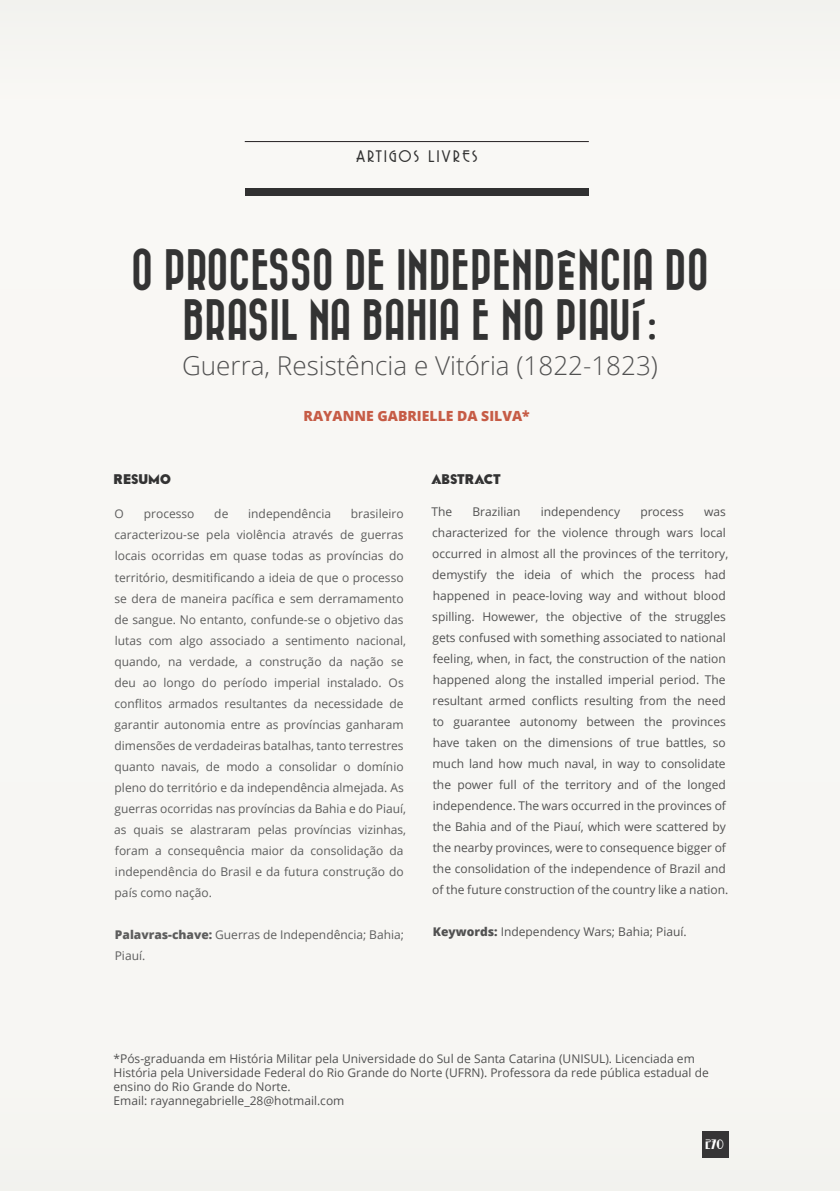
<style>
.page{position:relative;width:840px;height:1191px;background:#fff}
.page>*{position:absolute;margin:0;border:0;box-sizing:border-box;transform-origin:0 0}
.t1{font:42px/50px "Bazar";color:#333;text-align:center}
.t2{font:300 26px "Open Sans";color:#515151}
.t3{font:15.6px "Copasetic NF";letter-spacing:.16em;color:#333}
.t4{font:800 14px "Open Sans";color:#c65c46}
.t5{font:900 14px "RAINFALL";color:#333}
.TEXTO{font:12px/21px "Open Sans";color:#515151}
.TEXTO-2{font:12px/21px "Open Sans";color:#5d5d5d}
.NOTA{font:12px "Open Sans";color:#515151}
.t6{font:12px "Betty Noir";color:#fff}
.s1{font-weight:800}
</style>
<div class="page">
<div style="left:0;top:0;width:839px;height:1190px;background:#f8f7f4"></div>
<div style="left:701px;top:1131px;width:27px;height:26px;background:#363536"></div>
<div style="left:245px;top:189px;width:343px;height:7px;background:#313131"></div>
<hr style="left:244px;top:141px;width:344px;height:1px;background:#231f20">
<p class="t3" style="left:356px;top:149px;width:123px">ARTIGOS LIVRES</p>
<p class="t1" style="left:131px;top:246px;width:578px">O PROCESSO DE INDEPENDÊNCIA DO<br>BRASIL NA BAHIA E NO PIAUÍ:</p>
<p class="t2" style="left:182px;top:348px;width:477px">Guerra, Resistência e Vitória (1822-1823)</p>
<p class="t4" style="left:303px;top:405px;width:227px">RAYANNE GABRIELLE DA SILVA*</p>
<p class="t5" style="left:113px;top:473px;width:59px">RESUMO</p>
<p class="t5" style="left:431px;top:473px;width:71px">ABSTRACT</p>
<p class="TEXTO-2" style="left:115px;top:503px;width:11px">O</p>
<p class="TEXTO-2" style="left:144px;top:503px;width:52px">processo</p>
<p class="TEXTO-2" style="left:214px;top:503px;width:16px">de</p>
<p class="TEXTO-2" style="left:248px;top:503px;width:84px">independência</p>
<p class="TEXTO-2" style="left:114px;top:503px;width:293px;text-indent:236px">brasileiro caracterizou-se pela violência através de guerras locais ocorridas em quase todas as províncias do território, desmitificando a ideia de que o processo se dera de maneira pacífica e sem derramamento de sangue. No entanto, confunde-se o objetivo das lutas com algo associado a sentimento nacional, quando, na verdade, a construção da nação se deu ao longo do período imperial instalado. Os conflitos armados resultantes da necessidade de garantir autonomia entre as províncias ganharam dimensões de verdadeiras batalhas, tanto terrestres quanto navais, de modo a consolidar o domínio pleno do território e da independência almejada. As guerras ocorridas nas províncias da Bahia e do Piauí, as quais se alastraram pelas províncias vizinhas, foram a consequência maior da consolidação da independência do Brasil e da futura construção do país como nação.</p>
<p class="TEXTO-2" style="left:115px;top:923px;width:290px"><span class="s1">Palavras-chave:</span> Guerras de Independência; Bahia;<br>Piauí.</p>
<p class="TEXTO" style="left:431px;top:501px;width:22px">The</p>
<p class="TEXTO" style="left:472px;top:501px;width:50px">Brazilian</p>
<p class="TEXTO" style="left:540px;top:501px;width:81px">independency</p>
<p class="TEXTO" style="left:640px;top:501px;width:45px">process</p>
<p class="TEXTO" style="left:432px;top:501px;width:297px;text-indent:271px">was characterized for the violence through wars local occurred in almost all the provinces of the territory, demystify the ideia of which the process had happened in peace-loving way and without blood spilling. Howewer, the objective of the struggles gets confused with something associated to national feeling, when, in fact, the construction of the nation happened along the installed imperial period. The resultant armed conflicts resulting from the need to guarantee autonomy between the provinces have taken on the dimensions of true battles, so much land how much naval, in way to consolidate the power full of the territory and of the longed independence. The wars occurred in the provinces of the Bahia and of the Piauí, which were scattered by the nearby provinces, were to consequence bigger of the consolidation of the independence of Brazil and of the future construction of the country like a nation.</p>
<p class="TEXTO" style="left:432px;top:921px;width:255px"><span class="s1">Keywords:</span> Independency Wars; Bahia; Piauí.</p>
<p class="NOTA" style="left:113px;top:1050px;width:582px">*Pós-graduanda em História Militar pela Universidade do Sul de Santa Catarina (UNISUL). Licenciada em</p>
<p class="NOTA" style="left:113px;top:1064px;width:596px">História pela Universidade Federal do Rio Grande do Norte (UFRN). Professora da rede pública estadual de</p>
<p class="NOTA" style="left:113px;top:1078px;width:179px">ensino do Rio Grande do Norte.</p>
<p class="NOTA" style="left:113px;top:1092px;width:232px">Email: rayannegabrielle_28@hotmail.com</p>
<p class="t6" style="left:704px;top:1138px;width:20px">270</p>
</div>
